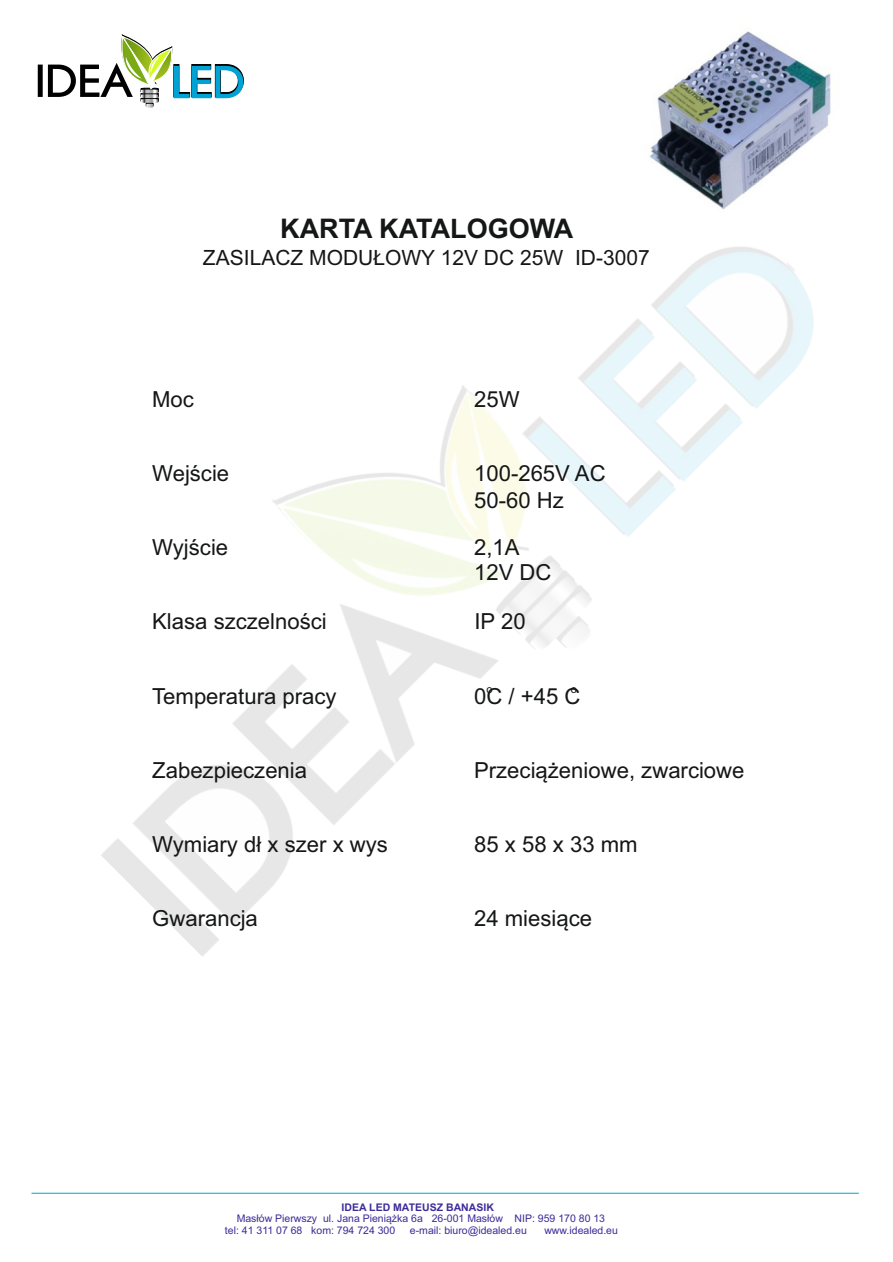
<style>
.page{position:relative;width:893px;height:1262px;background:#fff}
.page>*{position:absolute;margin:0;border:0;box-sizing:border-box;transform-origin:0 0}
.t1{font:700 27px "Arial";color:#151616}
.t2{font:22.05px "Arial";color:#151616}
.t3{font:21px "Arial";color:#151616}
.t4{font:11.1px "Arial";color:#151616}
.t5{font:10.5px/11.7px "Arial";color:#3c2b99}
.t6{font:700 10.5px "Arial";color:#3c2b99}
</style>
<div class="page">
<img style="left:101px;top:247px;width:713px;height:710px">
<img style="left:649px;top:31px;width:182px;height:178px">
<svg style="left:38px;top:34px;width:206px;height:74px"></svg>
<hr style="left:31px;top:1192px;width:827px;height:1px;background:#00a3d4">
<p class="t1" style="left:280px;top:218px;width:294px">KARTA KATALOGOWA</p>
<p class="t3" style="left:203px;top:249px;width:448px">ZASILACZ MODUŁOWY 12V DC 25W ID-3007</p>
<p class="t2" style="left:152px;top:391px;width:43px">Moc</p>
<p class="t2" style="left:474px;top:391px;width:47px">25W</p>
<p class="t2" style="left:152px;top:465px;width:78px">Wejście</p>
<p class="t2" style="left:474px;top:465px;width:133px">100-265V AC</p>
<p class="t2" style="left:474px;top:491px;width:91px">50-60 Hz</p>
<p class="t2" style="left:152px;top:539px;width:77px">Wyjście</p>
<p class="t2" style="left:474px;top:539px;width:47px">2,1A</p>
<p class="t2" style="left:474px;top:564px;width:79px">12V DC</p>
<p class="t2" style="left:152px;top:613px;width:176px">Klasa szczelności</p>
<p class="t2" style="left:474px;top:613px;width:53px">IP 20</p>
<p class="t2" style="left:152px;top:687px;width:186px">Temperatura pracy</p>
<p class="t4" style="left:486px;top:684px;width:8px">o</p>
<p class="t4" style="left:570px;top:684px;width:8px">o</p>
<p class="t2" style="left:474px;top:687px;width:108px">0C / +45 C</p>
<p class="t2" style="left:152px;top:761px;width:156px">Zabezpieczenia</p>
<p class="t2" style="left:474px;top:761px;width:272px">Przeciążeniowe, zwarciowe</p>
<p class="t2" style="left:152px;top:835px;width:237px">Wymiary dł x szer x wys</p>
<p class="t2" style="left:474px;top:835px;width:165px">85 x 58 x 33 mm</p>
<p class="t2" style="left:152px;top:910px;width:107px">Gwarancja</p>
<p class="t2" style="left:474px;top:910px;width:119px">24 miesiące</p>
<p class="t6" style="left:341px;top:1202px;width:154px">IDEA LED MATEUSZ BANASIK</p>
<p class="t5" style="left:225px;top:1213px;width:381px;text-indent:12px">Masłów Pierwszy ul. Jana Pieniążka 6a 26-001 Masłów NIP: 959 170 80 13 tel: 41 311 07 68 kom: 794 724 300</p>
<p class="t5" style="left:410px;top:1225px;width:118px">e-mail: biuro@idealed.eu</p>
<p class="t5" style="left:544px;top:1225px;width:75px">www.idealed.eu</p>
</div>
